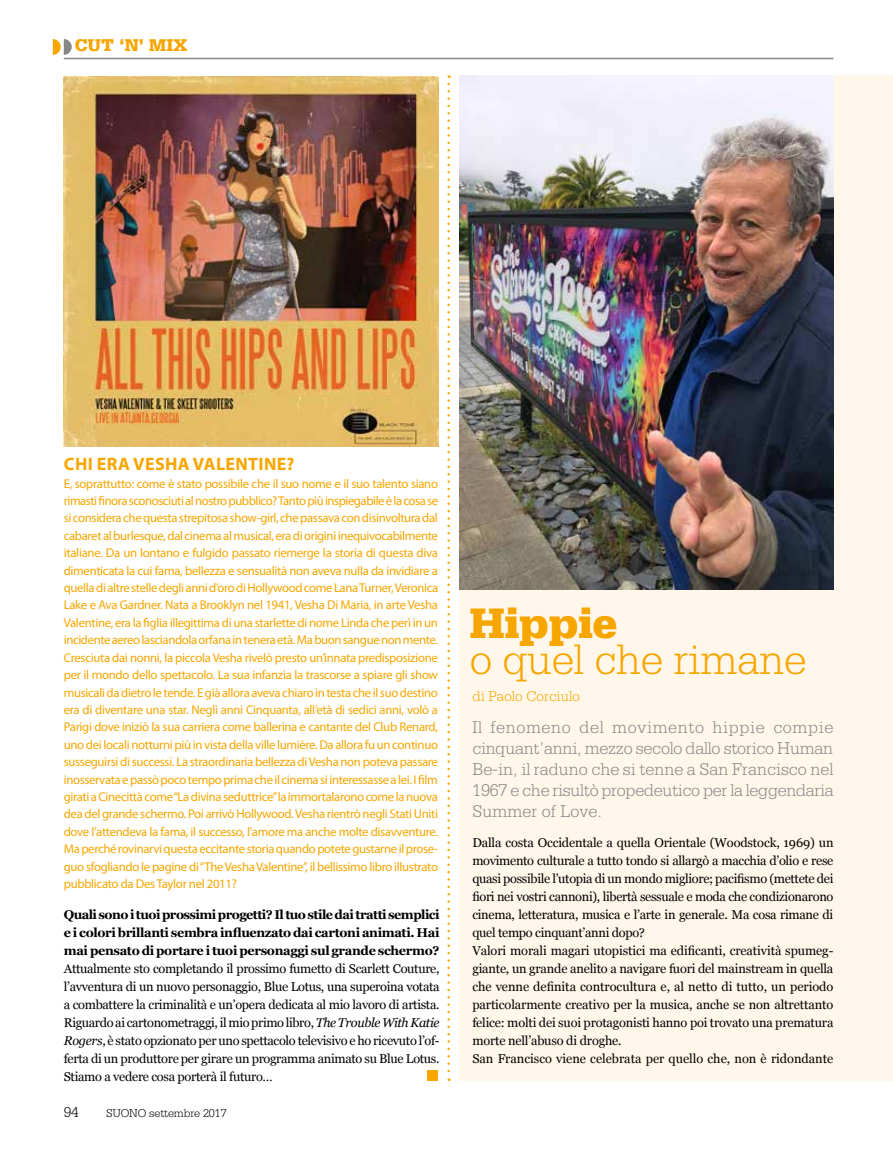
<style>
.page{position:relative;width:893px;height:1149px;background:#fff}
.page>*{position:absolute;margin:0;border:0;box-sizing:border-box;transform-origin:0 0}
.t1{font:300 45px "Serifa Std";letter-spacing:-.01em;color:#f7a600}
.t2{font:900 45px "Serifa Std";letter-spacing:-.01em;color:#f7a600}
.t3{font:300 18px/21px "Serifa Std";letter-spacing:-.02em;color:#878787;text-align:justify}
.t4{font:700 18px "Myriad Pro";letter-spacing:.02em;color:#f7a600}
.t5{font:900 18px "Serifa Std";letter-spacing:.01em;color:#f7a600}
.t6{font:300 15px "Serifa Std";color:#f7a600}
.t7{font:300 15px "Serifa Std";color:#000}
.t8{font:12.75px/17.4px "Myriad Pro";letter-spacing:-.025em;color:#f7a600;text-align:justify}
.t9{font:12.75px/18px "Georgia";letter-spacing:-.015em;color:#000;text-align:justify}
.t10{font:700 12.75px/18px "Georgia";letter-spacing:-.025em;color:#000;text-align:justify}
.t11{font:300 12px "Serifa Std";letter-spacing:-.01em;color:#000}
.s1{font-style:italic}
</style>
<div class="page">
<svg style="left:53px;top:39px;width:19px;height:16px"></svg>
<hr style="left:64px;top:58px;width:769px;height:1px;background:#878787">
<div style="left:459px;top:75px;width:434px;height:1005px;background:#fff7ea"></div>
<img style="left:64px;top:77px;width:374px;height:369px">
<div style="left:427px;top:1069px;width:11px;height:11px;background:#f7a600"></div>
<img style="left:459px;top:75px;width:375px;height:515px">
<svg style="left:447px;top:84px;width:3px;height:996px"></svg>
<h2 class="t5" style="left:75px;top:34px;width:114px">CUT ‘N’ MIX</h2>
<h2 class="t4" style="left:64px;top:452px;width:232px">CHI ERA VESHA VALENTINE?</h2>
<p class="t8" style="left:64px;top:474px;width:376px">E, soprattutto: come è stato possibile che il suo nome e il suo talento siano rimasti finora sconosciuti al nostro pubblico? Tanto più inspiegabile è la cosa se si considera che questa strepitosa show-girl, che passava con disinvoltura dal cabaret al burlesque, dal cinema al musical, era di origini inequivocabilmente italiane. Da un lontano e fulgido passato riemerge la storia di questa diva dimenticata la cui fama, bellezza e sensualità non aveva nulla da invidiare a quella di altre stelle degli anni d’oro di Hollywood come Lana Turner, Veronica Lake e Ava Gardner. Nata a Brooklyn nel 1941, Vesha Di Maria, in arte Vesha Valentine, era la figlia illegittima di una starlette di nome Linda che perì in un incidente aereo lasciandola orfana in tenera età. Ma buon sangue non mente.<br>Cresciuta dai nonni, la piccola Vesha rivelò presto un’innata predisposizione per il mondo dello spettacolo. La sua infanzia la trascorse a spiare gli show musicali da dietro le tende. E già allora aveva chiaro in testa che il suo destino era di diventare una star. Negli anni Cinquanta, all’età di sedici anni, volò a Parigi dove iniziò la sua carriera come ballerina e cantante del Club Renard, uno dei locali notturni più in vista della ville lumière. Da allora fu un continuo susseguirsi di successi. La straordinaria bellezza di Vesha non poteva passare inosservata e passò poco tempo prima che il cinema si interessasse a lei. I film girati a Cinecittà come “La divina seduttrice” la immortalarono come la nuova dea del grande schermo. Poi arrivò Hollywood. Vesha rientrò negli Stati Uniti dove l’attendeva la fama, il successo, l’amore ma anche molte disavventure.<br>Ma perché rovinarvi questa eccitante storia quando potete gustarne il prose&shy;guo sfogliando le pagine di “The Vesha Valentine”, il bellissimo libro illustrato pubblicato da Des Taylor nel 2011?</p>
<p class="t10" style="left:64px;top:905px;width:377px">Quali sono i tuoi prossimi progetti? Il tuo stile dai tratti semplici e i colori brillanti sembra influenzato dai cartoni animati. Hai mai pensato di portare i tuoi personaggi sul grande schermo?</p>
<p class="t9" style="left:64px;top:959px;width:377px">Attualmente sto completando il prossimo fumetto di Scarlett Couture, l’avventura di un nuovo personaggio, Blue Lotus, una superoina votata a combattere la criminalità e un’opera dedicata al mio lavoro di artista.<br>Riguardo ai cartonometraggi, il mio primo libro, <span class="s1">The Trouble With Katie Rogers</span>, è stato opzionato per uno spettacolo televisivo e ho ricevuto l’of&shy;ferta di un produttore per girare un programma animato su Blue Lotus.<br>Stiamo a vedere cosa porterà il futuro…</p>
<p class="t7" style="left:64px;top:1103px;width:16px">94</p>
<p class="t11" style="left:106px;top:1105px;width:122px">SUONO settembre 2017</p>
<h1 class="t2" style="left:470px;top:596px;width:149px">Hippie</h1>
<h1 class="t1" style="left:470px;top:633px;width:338px">o quel che rimane</h1>
<h2 class="t3" style="left:472px;top:716px;width:363px">Il fenomeno del movimento hippie compie cinquant’anni, mezzo secolo dallo storico Human Be-in, il raduno che si tenne a San Francisco nel 1967 e che risultò propedeutico per la leggendaria Summer of Love.</h2>
<p class="t6" style="left:472px;top:687px;width:109px">di Paolo Corciulo</p>
<p class="t9" style="left:472px;top:833px;width:363px;text-align:left">Dalla costa Occidentale a quella Orientale (Woodstock, 1969) un movimento culturale a tutto tondo si allargò a macchia d’olio e rese quasi possibile l’utopia di un mondo migliore; pacifismo (mettete dei fiori nei vostri cannoni), libertà sessuale e moda che condizionarono cinema, letteratura, musica e l’arte in generale. Ma cosa rimane di quel tempo cinquant’anni dopo?<br>Valori morali magari utopistici ma edificanti, creatività spumeg&shy;giante, un grande anelito a navigare fuori del mainstream in quella che venne definita controcultura e, al netto di tutto, un periodo particolarmente creativo per la musica, anche se non altrettanto felice: molti dei suoi protagonisti hanno poi trovato una prematura morte nell’abuso di droghe.<br>San Francisco viene celebrata per quello che, non è ridondante</p>
</div>
